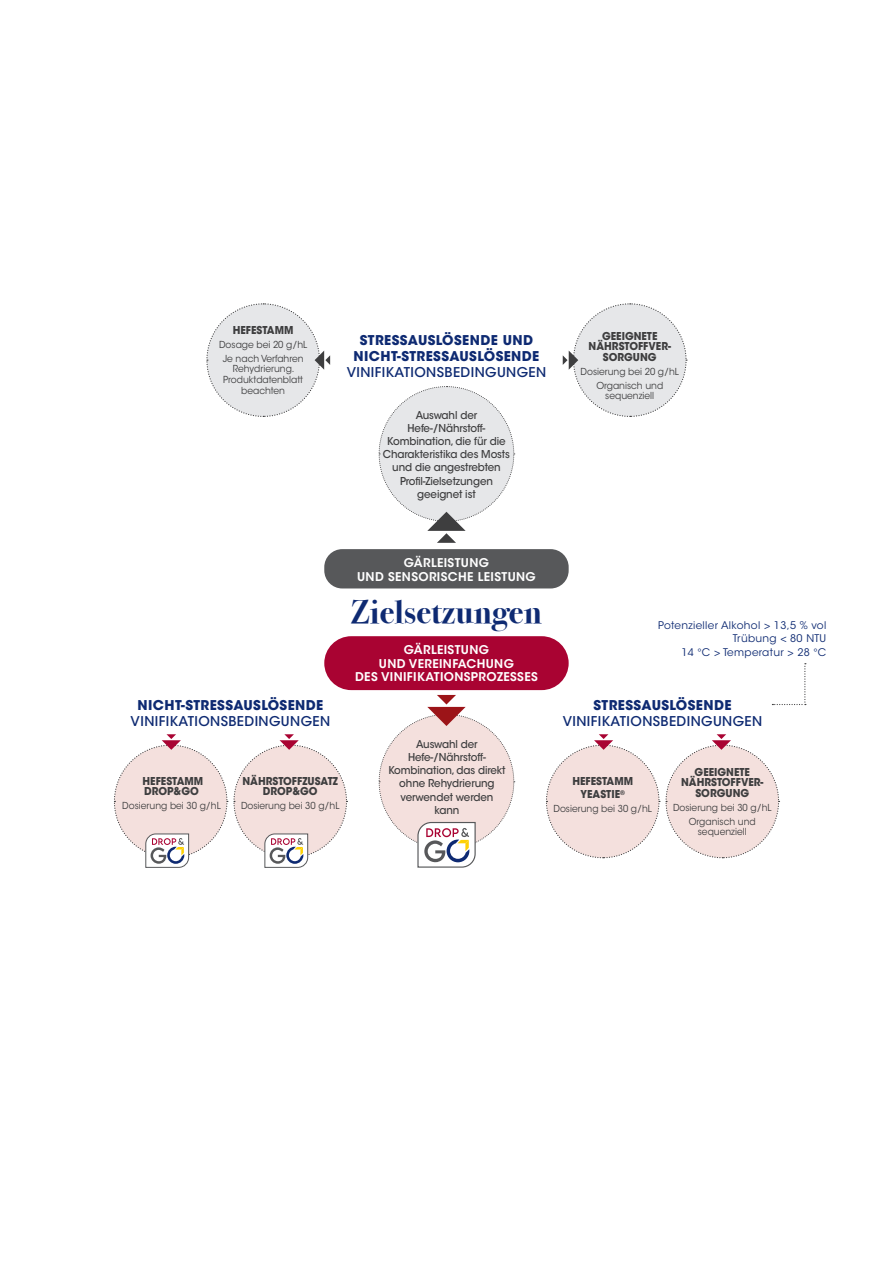
<style>
.page{position:relative;width:893px;height:1263px;background:#fff}
.page>*{position:absolute;margin:0;border:0;box-sizing:border-box;transform-origin:0 0}
.t1{font:700 33.15px "Bodoni Svty Two ITCTT";letter-spacing:.01em;color:#0e2a72}
.t2{font:500 13.5px/15.8px "ITC Avant Garde Std";letter-spacing:.03em;color:#0e2a72;text-align:center}
.t3{font:700 13.5px/15.8px "ITC Avant Garde Std";letter-spacing:.03em;color:#0e2a72;text-align:center}
.t4{font:600 12px/13.5px "ITC Avant Garde Std";letter-spacing:.03em;color:#fff;text-align:center}
.T3testo{font:500 10.8px/13.2px "ITC Avant Garde Std";letter-spacing:-.01em;color:#3e3e3f;text-align:center;scale:.95 1}
.T3testo-2{font:700 10.8px/10.8px "ITC Avant Garde Std";color:#3e3e3f;text-align:center;scale:.95 1}
.t5{font:10.5px "ITC Avant Garde Std";letter-spacing:.03em;color:#0e2a72}
.T3testo-3{font:9.6px/10.8px "ITC Avant Garde Std";color:#3e3e3f;text-align:center;scale:.95 1}
.s1{font-weight:500}
.s2{font-weight:700}
</style>
<div class="page">
<div style="left:324px;top:549px;width:245px;height:39px;background:#57585a;border-radius:18px"></div>
<div style="left:324px;top:636px;width:245px;height:54px;background:#a90332;border-radius:27px"></div>
<svg style="left:378px;top:695px;width:137px;height:173px"></svg>
<svg style="left:114px;top:734px;width:234px;height:134px"></svg>
<svg style="left:546px;top:734px;width:234px;height:125px"></svg>
<svg style="left:206px;top:303px;width:124px;height:114px"></svg>
<svg style="left:563px;top:303px;width:124px;height:114px"></svg>
<svg style="left:378px;top:386px;width:137px;height:157px"></svg>
<svg style="left:772px;top:663px;width:34px;height:42px"></svg>
<p class="T3testo-2" style="left:233px;top:325px;width:65px">HEFESTAMM</p>
<p class="T3testo-3" style="left:219px;top:339px;width:94px">Dosage bei 20 g/hL</p>
<p class="T3testo-3" style="left:223px;top:353px;width:87px">Je nach Verfahren<br>Rehydrierung.<br>Produktdatenblatt beachten</p>
<p class="t3" style="left:347px;top:332px;width:201px">STRESSAUSLÖSENDE UND<br>NICHT-STRESSAUSLÖSENDE<br><span class="s1">VINIFIKATIONSBEDINGUNGEN</span></p>
<p class="T3testo" style="left:383px;top:408px;width:135px">Auswahl der<br>Hefe-/Nährstoff-<br>Kombination, die für die<br>Charakteristika des Mosts und die angestrebten<br>Profil-Zielsetzungen geeignet ist</p>
<p class="T3testo-2" style="left:589px;top:330px;width:88px">GEEIGNETE<br>NÄHRSTOFFVER-<br>SORGUNG</p>
<p class="T3testo-3" style="left:581px;top:366px;width:105px">Dosierung bei 20 g/hL</p>
<p class="T3testo-3" style="left:596px;top:380px;width:72px">Organisch und sequenziell</p>
<p class="t4" style="left:357px;top:556px;width:180px">GÄRLEISTUNG<br>UND SENSORISCHE LEISTUNG</p>
<p class="t1" style="left:351px;top:585px;width:192px">Zielsetzungen</p>
<p class="t4" style="left:355px;top:643px;width:184px">GÄRLEISTUNG<br>UND VEREINFACHUNG<br>DES VINIFIKATIONSPROZESSES</p>
<p class="t5" style="left:658px;top:619px;width:170px">Potenzieller Alkohol &gt; 13,5 % vol</p>
<p class="t5" style="left:733px;top:632px;width:95px">Trübung &lt; 80 NTU</p>
<p class="t5" style="left:681px;top:646px;width:146px">14 °C &gt; Temperatur &gt; 28 °C</p>
<p class="t2" style="left:131px;top:697px;width:201px"><span class="s2">NICHT-STRESSAUSLÖSENDE<br></span>VINIFIKATIONSBEDINGUNGEN</p>
<p class="t2" style="left:563px;top:697px;width:201px"><span class="s2">STRESSAUSLÖSENDE<br></span>VINIFIKATIONSBEDINGUNGEN</p>
<p class="T3testo-2" style="left:143px;top:775px;width:65px;text-align:left">HEFESTAMM<br>DROP&amp;GO</p>
<p class="T3testo-3" style="left:122px;top:800px;width:105px">Dosierung bei 30 g/hL</p>
<p class="T3testo-2" style="left:243px;top:775px;width:102px">NÄHRSTOFFZUSATZ<br>DROP&amp;GO</p>
<p class="T3testo-3" style="left:241px;top:800px;width:105px">Dosierung bei 30 g/hL</p>
<p class="T3testo" style="left:388px;top:737px;width:125px">Auswahl der<br>Hefe-/Nährstoff-<br>Kombination, das direkt ohne Rehydrierung verwendet werden kann</p>
<p class="T3testo-2" style="left:572px;top:775px;width:65px">HEFESTAMM</p>
<p class="T3testo-2" style="left:581px;top:789px;width:48px">YEASTIE<sup>®</sup></p>
<p class="T3testo-3" style="left:553px;top:803px;width:105px">Dosierung bei 30 g/hL</p>
<p class="T3testo-2" style="left:681px;top:766px;width:88px">GEEIGNETE<br>NÄHRSTOFFVER-<br>SORGUNG</p>
<p class="T3testo-3" style="left:673px;top:802px;width:105px">Dosierung bei 30 g/hL</p>
<p class="T3testo-3" style="left:689px;top:816px;width:72px">Organisch und sequenziell</p>
</div>
